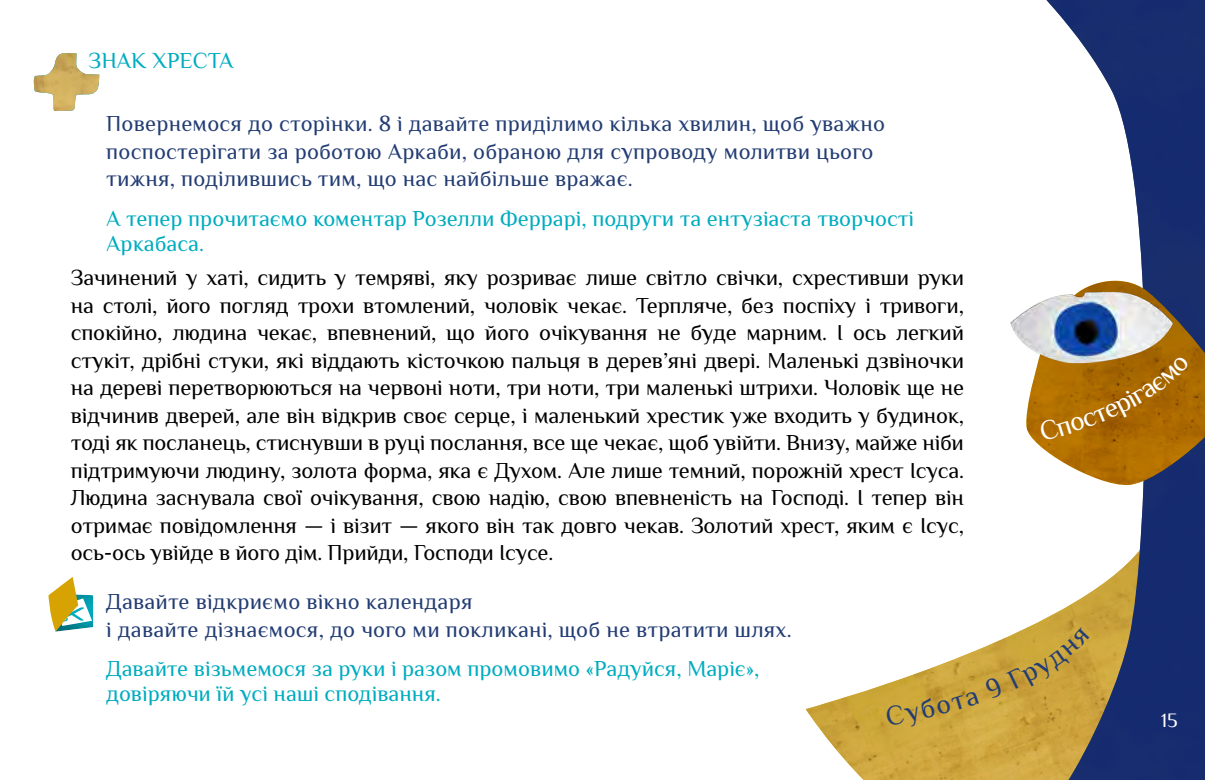
<style>
.page{position:relative;width:1205px;height:780px;background:#fff}
.page>*{position:absolute;margin:0;border:0;box-sizing:border-box;transform-origin:0 0}
.t1{font:22.5px/27.5px "Philosopher";letter-spacing:-.01em;color:#000;text-align:justify}
.t2{font:22.5px/27.5px "Philosopher";letter-spacing:.01em;color:#233d74}
.t3{font:22.5px/25px "Philosopher";color:#00acc0}
.t4{font:20px "Philosopher";color:#fff}
</style>
<div class="page">
<img style="left:806px;top:698px;width:36px;height:59px">
<svg style="left:842px;top:618px;width:204px;height:162px;fill:#d2ab43"></svg>
<img style="left:1046px;top:0;width:159px;height:780px">
<img style="left:34px;top:53px;width:66px;height:58px">
<img style="left:1026px;top:390px;width:179px;height:96px">
<img style="left:1010px;top:207px;width:195px;height:183px">
<svg style="left:49px;top:577px;width:44px;height:54px"></svg>
<svg style="left:885px;top:627px;width:206px;height:100px"></svg>
<svg style="left:1039px;top:355px;width:151px;height:86px;background:#ac6d08"></svg>
<p class="t3" style="left:89px;top:48px;width:146px">ЗНАК ХРЕСТА</p>
<p class="t2" style="left:106px;top:110px;width:780px">Повернемося до сторінки. 8 і давайте приділимо кілька хвилин, щоб уважно поспостерігати за роботою Аркаби, обраною для супроводу молитви цього тижня, поділившись тим, що нас найбільше вражає.</p>
<p class="t3" style="left:106px;top:206px;width:809px">А тепер прочитаємо коментар Розелли Феррарі, подруги та ентузіаста творчості<br>Аркабаса.</p>
<p class="t1" style="left:71px;top:264px;width:894px">Зачинений у хаті, сидить у темряві, яку розриває лише світло свічки, схрестивши руки на столі, його погляд трохи втомлений, чоловік чекає. Терпляче, без поспіху і тривоги, спокійно, людина чекає, впевнений, що його очікування не буде марним. І ось легкий стукіт, дрібні стуки, які віддають кісточкою пальця в дерев’яні двері. Маленькі дзвіночки на дереві перетворюються на червоні ноти, три ноти, три маленькі штрихи. Чоловік ще не відчинив дверей, але він відкрив своє серце, і маленький хрестик уже входить у будинок, тоді як посланець, стиснувши в руці послання, все ще чекає, щоб увійти. Внизу, майже ніби підтримуючи людину, золота форма, яка є Духом. Але лише темний, порожній хрест Ісуса.<br>Людина заснувала свої очікування, свою надію, свою впевненість на Господі. І тепер він отримає повідомлення — і візит — якого він так довго чекав. Золотий хрест, яким є Ісус, ось-ось увійде в його дім. Прийди, Господи Ісусе.</p>
<p class="t2" style="left:106px;top:588px;width:687px">Давайте відкриємо вікно календаря<br>і давайте дізнаємося, до чого ми покликані, щоб не втратити шлях.</p>
<p class="t3" style="left:106px;top:656px;width:655px">Давайте візьмемося за руки і разом промовимо «Радуйся, Маріє», довіряючи їй усі наші сподівання.</p>
<p class="t4" style="left:1161px;top:707px;width:18px">15</p>
</div>
